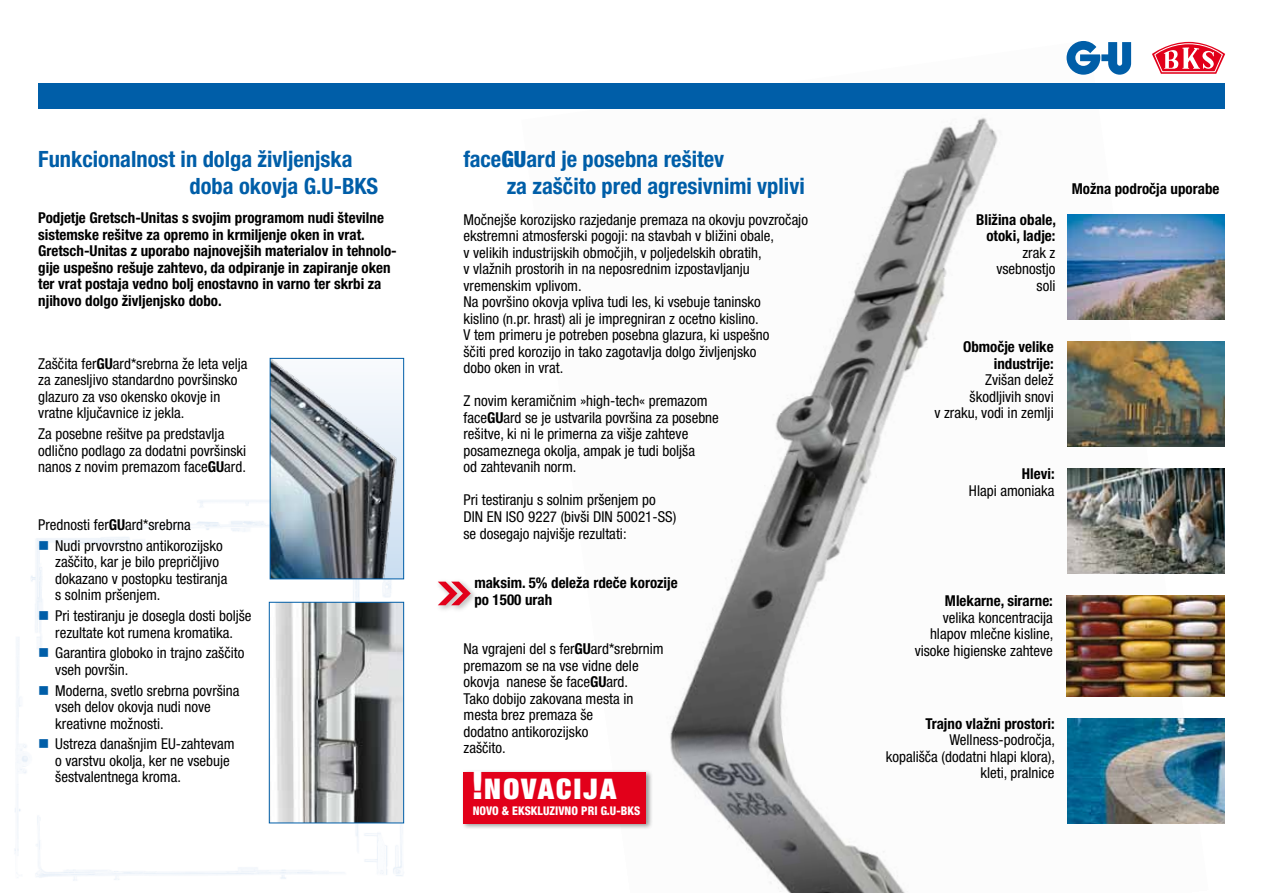
<style>
.page{position:relative;width:1263px;height:893px;background:#fff}
.page>*{position:absolute;margin:0;border:0;box-sizing:border-box;transform-origin:0 0}
.t1{font:900 condensed 39px "Helvetica Neue LT Pro";color:#fff}
.t2{font:900 condensed 28.5px "Helvetica Neue LT Pro";letter-spacing:.08em;color:#fff}
.t3{font:700 condensed 22.5px/27px "Helvetica Neue LT Pro";color:#005ea8}
.t4{font:condensed 15px/16.5px "Helvetica Neue LT Pro";color:#000}
.t5{font:700 condensed 15px/16.5px "Helvetica Neue LT Pro";color:#000}
.t6{font:800 condensed 12px "Helvetica Neue LT Pro";letter-spacing:.005em;color:#fff;scale:.96 1}
.s1{font-weight:700}
.s2{color:#005ea8}
.s3{font-weight:900}
</style>
<div class="page">
<img style="left:521px;top:41px;width:688px;height:852px">
<img style="left:14px;top:402px;width:391px;height:479px">
<div style="left:38px;top:83px;width:1187px;height:25px;background:#005ea8"></div>
<img style="left:1067px;top:214px;width:158px;height:105px">
<img style="left:1067px;top:341px;width:158px;height:105px">
<img style="left:1067px;top:469px;width:158px;height:104px">
<img style="left:1066px;top:596px;width:158px;height:100px">
<img style="left:1067px;top:718px;width:158px;height:105px">
<img style="left:272px;top:360px;width:130px;height:217px">
<div style="left:270px;top:358px;width:134px;height:221px;border:1px solid #005ea8"></div>
<img style="left:271px;top:604px;width:131px;height:217px">
<div style="left:269px;top:602px;width:135px;height:221px;border:1px solid #005ea8"></div>
<div style="left:461px;top:770px;width:192px;height:60px;background:#000;opacity:.4"></div>
<div style="left:463px;top:772px;width:183px;height:51px;background:#e2001a"></div>
<img style="left:438px;top:581px;width:37px;height:29px">
<svg style="left:438px;top:582px;width:33px;height:23px"></svg>
<svg style="left:1066px;top:41px;width:65px;height:34px"></svg>
<svg style="left:1152px;top:42px;width:73px;height:32px"></svg>
<h3 class="t3" style="left:189px;top:145px;width:190px;text-indent:-151px">Funkcionalnost in dolga življenjska doba okovja G.U-BKS</h3>
<p class="t5" style="left:38px;top:210px;width:360px">Podjetje Gretsch-Unitas s svojim programom nudi številne sistemske rešitve za opremo in krmiljenje oken in vrat.<br>Gretsch-Unitas z uporabo najnovejših materialov in tehnolo&shy;gije uspešno rešuje zahtevo, da odpiranje in zapiranje oken ter vrat postaja vedno bolj enostavno in varno ter skrbi za njihovo dolgo življenjsko dobo.</p>
<p class="t4" style="left:38px;top:355px;width:211px">Zaščita fer<span class="s1">GU</span>ard*srebrna že leta velja za zanesljivo standardno površinsko glazuro za vso okensko okovje in vratne ključavnice iz jekla.</p>
<p class="t4" style="left:38px;top:425px;width:209px">Za posebne rešitve pa predstavlja odlično podlago za dodatni površinski nanos z novim premazom face<span class="s1">GU</span>ard.</p>
<p class="t4" style="left:38px;top:516px;width:154px">Prednosti fer<span class="s1">GU</span>ard*srebrna</p>
<p class="t4" style="left:55px;top:537px;width:174px;text-indent:-17px"><span class="s2">■</span> Nudi prvovrstno antikorozijsko zaščito, kar je bilo prepričljivo dokazano v postopku testiranja s solnim pršenjem.</p>
<p class="t4" style="left:38px;top:607px;width:215px;text-align:center"><span class="s2">■</span> Pri testiranju je dosegla dosti boljše rezultate kot rumena kromatika.</p>
<p class="t4" style="left:55px;top:645px;width:191px;text-indent:-17px"><span class="s2">■</span> Garantira globoko in trajno zaščito vseh površin.</p>
<p class="t4" style="left:55px;top:682px;width:186px;text-indent:-17px"><span class="s2">■</span> Moderna, svetlo srebrna površina vseh delov okovja nudi nove kreativne možnosti.</p>
<p class="t4" style="left:55px;top:736px;width:181px;text-indent:-17px"><span class="s2">■</span> Ustreza današnjim EU-zahtevam o varstvu okolja, ker ne vsebuje šestvalentnega kroma.</p>
<h3 class="t3" style="left:507px;top:145px;width:299px;text-indent:-43px">face<span class="s3">GU</span>ard je posebna rešitev<br>za zaščito pred agresivnimi vplivi</h3>
<p class="t4" style="left:463px;top:211px;width:346px">Močnejše korozijsko razjedanje premaza na okovju povzročajo ekstremni atmosferski pogoji: na stavbah v bližini obale,<br>v velikih industrijskih območjih, v poljedelskih obratih,<br>v vlažnih prostorih in na neposrednim izpostavljanju vremenskim vplivom.<br>Na površino okovja vpliva tudi les, ki vsebuje taninsko<br>kislino (n.pr. hrast) ali je impregniran z ocetno kislino.<br>V tem primeru je potreben posebna glazura, ki uspešno<br>ščiti pred korozijo in tako zagotavlja dolgo življenjsko<br>dobo oken in vrat.</p>
<p class="t4" style="left:463px;top:393px;width:257px">Z novim keramičnim »high-tech« premazom face<span class="s1">GU</span>ard se je ustvarila površina za posebne rešitve, ki ni le primerna za višje zahteve posameznega okolja, ampak je tudi boljša<br>od zahtevanih norm.</p>
<p class="t4" style="left:463px;top:492px;width:214px">Pri testiranju s solnim pršenjem po<br>DIN EN ISO 9227 (bivši DIN 50021-SS) se dosegajo najvišje rezultati:</p>
<p class="t5" style="left:474px;top:574px;width:205px">maksim. 5% deleža rdeče korozije po 1500 urah</p>
<p class="t4" style="left:463px;top:640px;width:202px">Na vgrajeni del s fer<span class="s1">GU</span>ard*srebrnim premazom se na vse vidne dele okovja nanese še face<span class="s1">GU</span>ard.<br>Tako dobijo zakovana mesta in mesta brez premaza še<br>dodatno antikorozijsko<br>zaščito.</p>
<h1 class="t1" style="left:471px;top:760px;width:15px">!</h1>
<h2 class="t2" style="left:484px;top:771px;width:134px">NOVACIJA</h2>
<p class="t6" style="left:473px;top:803px;width:176px">NOVO &amp; EKSKLUZIVNO PRI G.U-BKS</p>
<p class="t5" style="left:976px;top:211px;width:81px;text-align:right">Bližina obale, otoki, ladje:</p>
<p class="t4" style="left:996px;top:244px;width:61px;text-align:right">zrak z vsebnostjo soli</p>
<p class="t5" style="left:1072px;top:180px;width:149px">Možna področja uporabe</p>
<p class="t5" style="left:963px;top:338px;width:92px;text-align:right">Območje velike industrije:</p>
<p class="t4" style="left:934px;top:371px;width:121px;text-align:right">Zvišan delež škodljivih snovi<br>v zraku, vodi in zemlji</p>
<p class="t5" style="left:1022px;top:465px;width:34px">Hlevi:</p>
<p class="t4" style="left:969px;top:482px;width:87px">Hlapi amoniaka</p>
<p class="t5" style="left:945px;top:593px;width:109px">Mlekarne, sirarne:</p>
<p class="t4" style="left:915px;top:609px;width:140px;text-align:right">velika koncentracija hlapov mlečne kisline, visoke higienske zahteve</p>
<p class="t5" style="left:926px;top:715px;width:130px">Trajno vlažni prostori:</p>
<p class="t4" style="left:886px;top:732px;width:171px;text-align:right">Wellness-področja,<br>kopališča (dodatni hlapi klora), kleti, pralnice</p>
</div>
